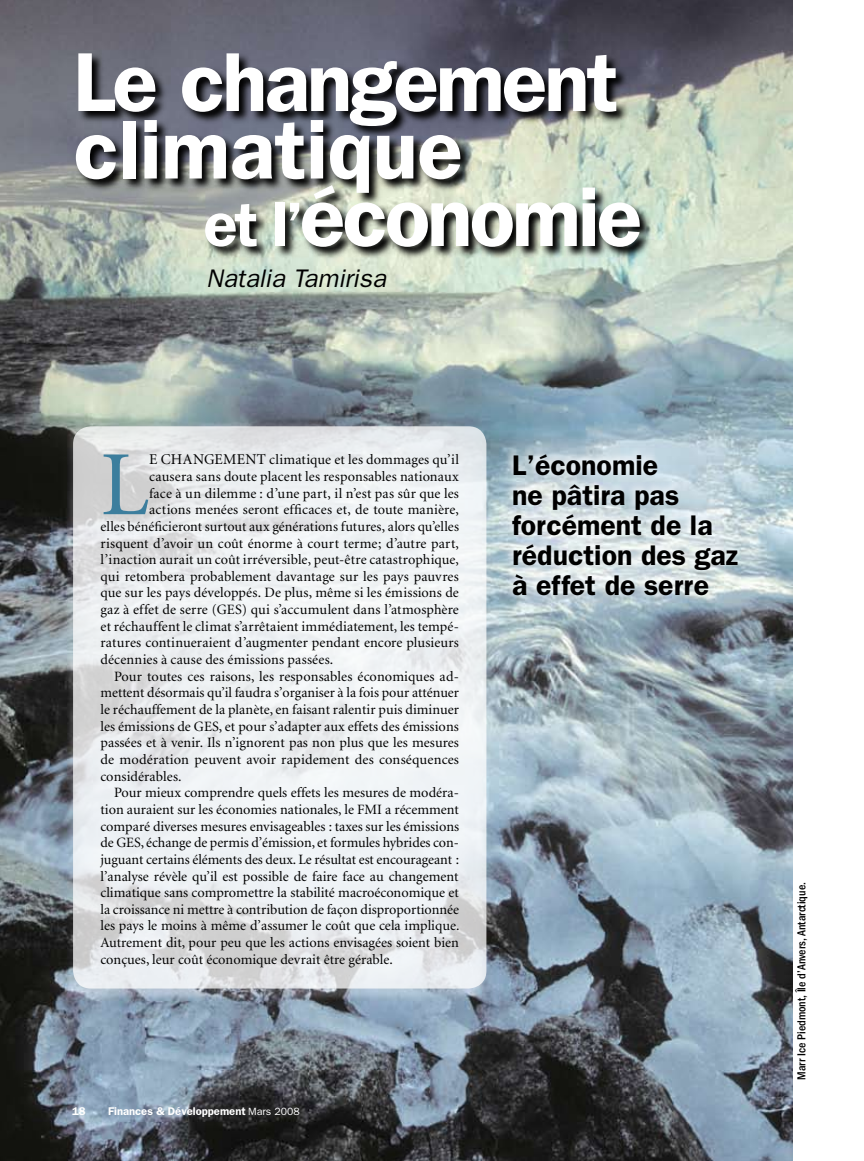
<style>
.page{position:relative;width:864px;height:1161px;background:#fff}
.page>*{position:absolute;margin:0;border:0;box-sizing:border-box;transform-origin:0 0}
.t1{font:91.8px "Minion";color:#3c7e9d}
.t2{font:600 84px/67.5px "Franklin Gothic";letter-spacing:-.035em;color:#fff}
.t3{font:600 28.5px/30px "Franklin Gothic";color:#000}
.t4{font:italic 25.5px "Franklin Gothic";color:#000}
.t5{font:15px "Minion";color:#000}
.t6{font:14.25px "Minion";color:#000}
.t7{font:500 condensed 12px "Franklin Gothic";color:#000}
.t8{font:600 11.25px "Franklin Gothic";color:#fff}
.s1{font-size:63px}
.s2{font-size:15px}
.s3{font-weight:400;font-size:10.5px}
</style>
<div class="page">
<img style="left:0;top:0;width:792px;height:1161px">
<svg style="left:74px;top:51px;width:580px;height:210px;background:#6e7371"></svg>
<svg style="left:73px;top:426px;width:413px;height:563px;fill:#edf1f3"></svg>
<div style="left:502px;top:444px;width:240px;height:156px;background:#fff;opacity:.8"></div>
<h2 class="t2" style="left:74px;top:49px;width:547px">Le changement climatique</h2>
<h2 class="t2" style="left:204px;top:184px;width:440px"><span class="s1">et l’</span>économie</h2>
<h3 class="t4" style="left:206px;top:264px;width:181px">Natalia Tamirisa</h3>
<h1 class="t1" style="left:100px;top:440px;width:50px">L</h1>
<p class="t5" style="left:149px;top:452px;width:24px">e chang</p>
<p class="t6" style="left:215px;top:453px;width:246px"><span class="s2">ement</span> climatique et les dommages qu’il</p>
<p class="t6" style="left:149px;top:469px;width:311px">causera sans doute placent les responsables nationaux</p>
<p class="t6" style="left:149px;top:486px;width:311px">face à un dilemme : d’une part, il n’est pas sûr que les</p>
<p class="t6" style="left:149px;top:503px;width:311px">actions menées seront efficaces et, de toute manière,</p>
<p class="t6" style="left:100px;top:519px;width:360px">elles bénéficieront surtout aux générations futures, alors qu’elles</p>
<p class="t6" style="left:100px;top:536px;width:360px">risquent d’avoir un coût énorme à court terme; d’autre part,</p>
<p class="t6" style="left:100px;top:553px;width:360px">l’inaction aurait un coût irréversible, peut-être catastrophique,</p>
<p class="t6" style="left:100px;top:569px;width:360px">qui retombera probablement davantage sur les pays pauvres</p>
<p class="t6" style="left:100px;top:586px;width:360px">que sur les pays développés. De plus, même si les émissions de</p>
<p class="t6" style="left:100px;top:603px;width:360px">gaz à effet de serre (GES) qui s’accumulent dans l’atmosphère</p>
<p class="t6" style="left:100px;top:619px;width:360px">et réchauffent le climat s’arrêtaient immédiatement, les tempé-</p>
<p class="t6" style="left:100px;top:636px;width:360px">ratures continueraient d’augmenter pendant encore plusieurs</p>
<p class="t6" style="left:100px;top:652px;width:234px">décennies à cause des émissions passées.</p>
<p class="t6" style="left:114px;top:669px;width:347px">Pour toutes ces raisons, les responsables économiques ad-</p>
<p class="t6" style="left:100px;top:686px;width:360px">mettent désormais qu’il faudra s’organiser à la fois pour atténuer</p>
<p class="t6" style="left:100px;top:702px;width:360px">le réchauffement de la planète, en faisant ralentir puis diminuer</p>
<p class="t6" style="left:100px;top:719px;width:360px">les émissions de GES, et pour s’adapter aux effets des émissions</p>
<p class="t6" style="left:100px;top:736px;width:360px">passées et à venir. Ils n’ignorent pas non plus que les mesures</p>
<p class="t6" style="left:100px;top:752px;width:360px">de modération peuvent avoir rapidement des conséquences</p>
<p class="t6" style="left:100px;top:769px;width:83px">considérables.</p>
<p class="t6" style="left:114px;top:786px;width:347px">Pour mieux comprendre quels effets les mesures de modéra-</p>
<p class="t6" style="left:100px;top:802px;width:360px">tion auraient sur les économies nationales, le FMI a récemment</p>
<p class="t6" style="left:100px;top:819px;width:360px">comparé diverses mesures envisageables : taxes sur les émissions</p>
<p class="t6" style="left:100px;top:836px;width:360px">de GES, échange de permis d’émission, et formules hybrides con-</p>
<p class="t6" style="left:100px;top:852px;width:360px">juguant certains éléments des deux. Le résultat est encourageant :</p>
<p class="t6" style="left:100px;top:869px;width:360px">l’analyse révèle qu’il est possible de faire face au changement</p>
<p class="t6" style="left:100px;top:886px;width:360px">climatique sans compromettre la stabilité macroéconomique et</p>
<p class="t6" style="left:100px;top:902px;width:360px">la croissance ni mettre à contribution de façon disproportionnée</p>
<p class="t6" style="left:100px;top:919px;width:360px">les pays le moins à même d’assumer le coût que cela implique.</p>
<p class="t6" style="left:100px;top:936px;width:360px">Autrement dit, pour peu que les actions envisagées soient bien</p>
<p class="t6" style="left:100px;top:952px;width:294px">conçues, leur coût économique devrait être gérable.</p>
<h3 class="t3" style="left:512px;top:450px;width:227px">L’économie<br>ne pâtira pas forcément de la réduction des gaz à effet de serre</h3>
<p class="t8" style="left:72px;top:1105px;width:15px">18</p>
<p class="t8" style="left:108px;top:1105px;width:193px">Finances &amp; Développement <span class="s3">Mars 2008</span></p>
<p class="t7" style="left:795px;top:1080px;width:199px;rotate:-90deg">Marr Ice Piedmont, Île d’Anvers, Antarctique.</p>
</div>
